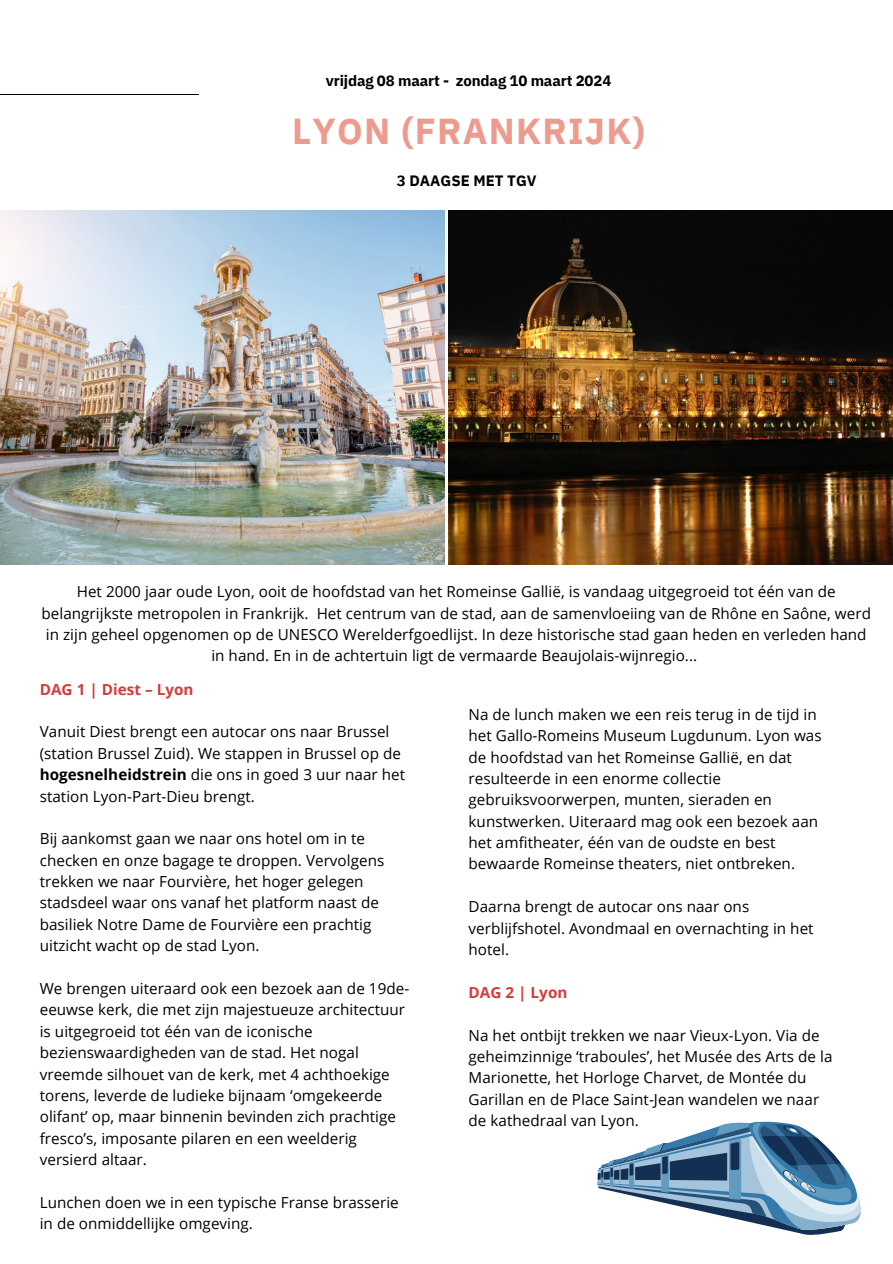
<style>
.page{position:relative;width:893px;height:1264px;background:#fff}
.page>*{position:absolute;margin:0;border:0;box-sizing:border-box;transform-origin:0 0}
.t1{font:700 36px "IBM Plex Sans";letter-spacing:.035em;color:#ec9b8e}
.t2{font:15.15px/21.3px "Open Sans";letter-spacing:.005em;color:#000}
.t3{font:700 15.15px "Open Sans";letter-spacing:.005em;color:#d43c3a}
.t4{font:700 15px "IBM Plex Sans";letter-spacing:-.01em;color:#010101}
.t5{font:700 15px "IBM Plex Sans";color:#000}
.s1{font-weight:700}
</style>
<div class="page">
<img style="left:0;top:210px;width:445px;height:354px">
<img style="left:448px;top:210px;width:444px;height:354px">
<hr style="left:0;top:94px;width:199px;height:1px;background:#000">
<svg style="left:597px;top:1121px;width:264px;height:114px"></svg>
<p class="t4" style="left:326px;top:70px;width:287px">vrijdag 08 maart - zondag 10 maart 2024</p>
<p class="t1" style="left:292px;top:107px;width:354px">LYON (FRANKRIJK)</p>
<p class="t5" style="left:397px;top:171px;width:141px">3 DAAGSE MET TGV</p>
<p class="t2" style="left:42px;top:580px;width:830px;text-align:center">Het 2000 jaar oude Lyon, ooit de hoofdstad van het Romeinse Gallië, is vandaag uitgegroeid tot één van de belangrijkste metropolen in Frankrijk. Het centrum van de stad, aan de samenvloeiing van de Rhône en Saône, werd in zijn geheel opgenomen op de UNESCO Werelderfgoedlijst. In deze historische stad gaan heden en verleden hand in hand. En in de achtertuin ligt de vermaarde Beaujolais-wijnregio...</p>
<p class="t3" style="left:40px;top:678px;width:155px">DAG 1 | Diest – Lyon</p>
<p class="t2" style="left:40px;top:720px;width:367px">Vanuit Diest brengt een autocar ons naar Brussel (station Brussel Zuid). We stappen in Brussel op de <span class="s1">hogesnelheidstrein</span> die ons in goed 3 uur naar het station Lyon-Part-Dieu brengt.</p>
<p class="t2" style="left:40px;top:827px;width:346px">Bij aankomst gaan we naar ons hotel om in te checken en onze bagage te droppen. Vervolgens trekken we naar Fourvière, het hoger gelegen stadsdeel waar ons vanaf het platform naast de basiliek Notre Dame de Fourvière een prachtig uitzicht wacht op de stad Lyon.</p>
<p class="t2" style="left:40px;top:977px;width:371px">We brengen uiteraard ook een bezoek aan de 19de&shy;eeuwse kerk, die met zijn majestueuze architectuur is uitgegroeid tot één van de iconische bezienswaardigheden van de stad. Het nogal vreemde silhouet van de kerk, met 4 achthoekige torens, leverde de ludieke bijnaam ‘omgekeerde olifant’ op, maar binnenin bevinden zich prachtige fresco’s, imposante pilaren en een weelderig versierd altaar.</p>
<p class="t2" style="left:40px;top:1191px;width:360px">Lunchen doen we in een typische Franse brasserie in de onmiddellijke omgeving.</p>
<p class="t2" style="left:468px;top:703px;width:354px">Na de lunch maken we een reis terug in de tijd in het Gallo-Romeins Museum Lugdunum. Lyon was de hoofdstad van het Romeinse Gallië, en dat resulteerde in een enorme collectie gebruiksvoorwerpen, munten, sieraden en kunstwerken. Uiteraard mag ook een bezoek aan het amfitheater, één van de oudste en best bewaarde Romeinse theaters, niet ontbreken.</p>
<p class="t2" style="left:468px;top:895px;width:346px">Daarna brengt de autocar ons naar ons verblijfshotel. Avondmaal en overnachting in het hotel.</p>
<p class="t3" style="left:468px;top:981px;width:100px">DAG 2 | Lyon</p>
<p class="t2" style="left:468px;top:1023px;width:365px">Na het ontbijt trekken we naar Vieux-Lyon. Via de geheimzinnige ‘traboules’, het Musée des Arts de la Marionette, het Horloge Charvet, de Montée du Garillan en de Place Saint-Jean wandelen we naar de kathedraal van Lyon.</p>
</div>
